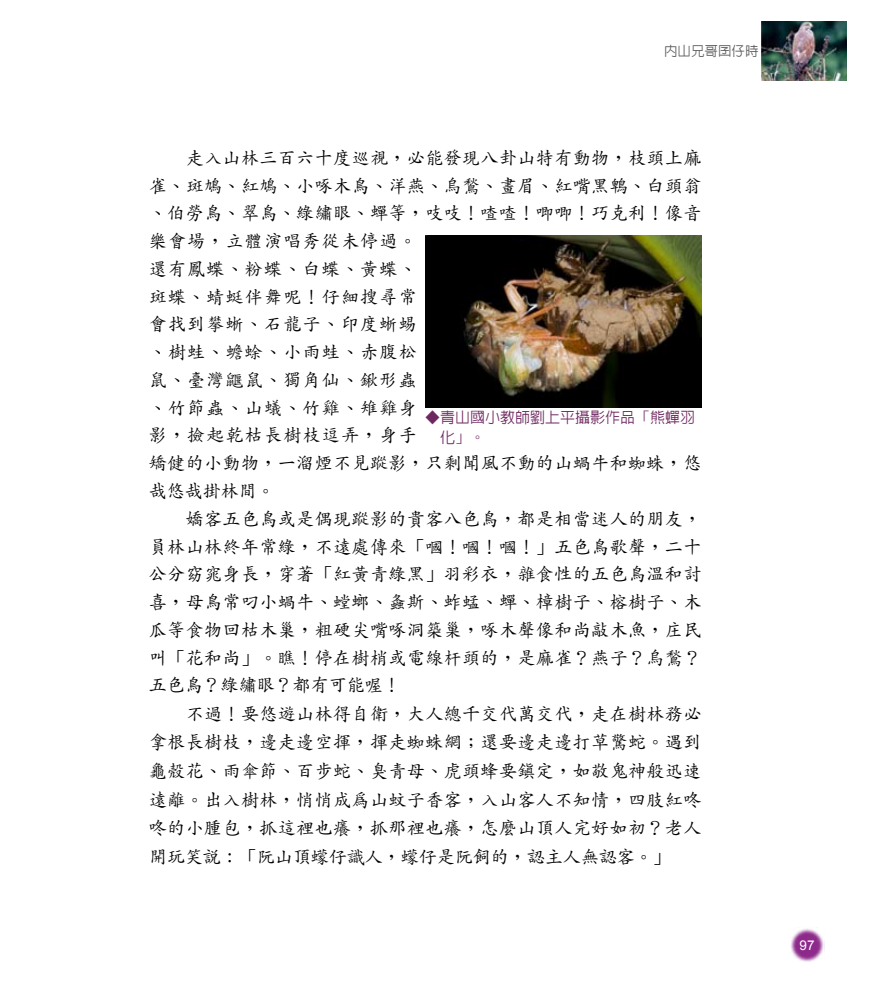
<style>
.page{position:relative;width:893px;height:1000px;background:#fff}
.page>*{position:absolute;margin:0;border:0;box-sizing:border-box;transform-origin:0 0}
.t1{font:500 18px/27.9px "Zen Kai";letter-spacing:.025em;color:#000}
.t2{font:500 15px/20.2px "Lin Gothic";color:#6f2760}
.t3{font:500 13.5px "Lin Gothic";color:#595757}
.t4{font:13.5px "Arial";color:#fff}
</style>
<div class="page">
<img style="left:791px;top:928px;width:34px;height:33px">
<img style="left:762px;top:21px;width:85px;height:60px">
<img style="left:425px;top:235px;width:277px;height:172px">
<p class="t3" style="left:664px;top:44px;width:96px">內山兄哥囝仔時</p>
<p class="t1" style="left:149px;top:144px;width:554px">　　走入山林三百六十度巡視，必能發現八卦山特有動物，枝頭上麻雀、斑鳩、紅鳩、小啄木鳥、洋燕、烏鶖、畫眉、紅嘴黑鵯、白頭翁、伯勞鳥、翠鳥、綠繡眼、蟬等，吱吱！喳喳！唧唧！巧克利！像音樂會場，立體演唱秀從未停過。<br>還有鳳蝶、粉蝶、白蝶、黃蝶、<br>斑蝶、蜻蜓伴舞呢！仔細搜尋常<br>會找到攀蜥、石龍子、印度蜥蜴<br>、樹蛙、蟾蜍、小雨蛙、赤腹松<br>鼠、臺灣鼴鼠、獨角仙、鍬形蟲<br>、竹節蟲、山蟻、竹雞、雉雞身<br>影，撿起乾枯長樹枝逗弄，身手<br>矯健的小動物，一溜煙不見蹤影，只剩聞風不動的山蝸牛和蜘蛛，悠哉悠哉掛林間。<br>　　嬌客五色鳥或是偶現蹤影的貴客八色鳥，都是相當迷人的朋友，員林山林終年常綠，不遠處傳來「嘓！嘓！嘓！」五色鳥歌聲，二十公分窈窕身長，穿著「紅黃青綠黑」羽彩衣，雜食性的五色鳥溫和討喜，母鳥常叼小蝸牛、螳螂、螽斯、蚱蜢、蟬、樟樹子、榕樹子、木瓜等食物回枯木巢，粗硬尖嘴啄洞築巢，啄木聲像和尚敲木魚，庄民叫「花和尚」。瞧！停在樹梢或電線杆頭的，是麻雀？燕子？烏鶖？五色鳥？綠繡眼？都有可能喔！<br>　　不過！要悠遊山林得自衛，大人總千交代萬交代，走在樹林務必拿根長樹枝，邊走邊空揮，揮走蜘蛛網；還要邊走邊打草驚蛇。遇到龜殼花、雨傘節、百步蛇、臭青母、虎頭蜂要鎮定，如敬鬼神般迅速遠離。出入樹林，悄悄成為山蚊子香客，入山客人不知情，四肢紅咚咚的小腫包，抓這裡也癢，抓那裡也癢，怎麼山頂人完好如初？老人開玩笑說：「阮山頂蠓仔識人，蠓仔是阮飼的，認主人無認客。」</p>
<p class="t2" style="left:425px;top:407px;width:271px">◆青山國小教師劉上平攝影作品「熊蟬羽　化」。</p>
<p class="t4" style="left:800px;top:936px;width:17px">97</p>
</div>
